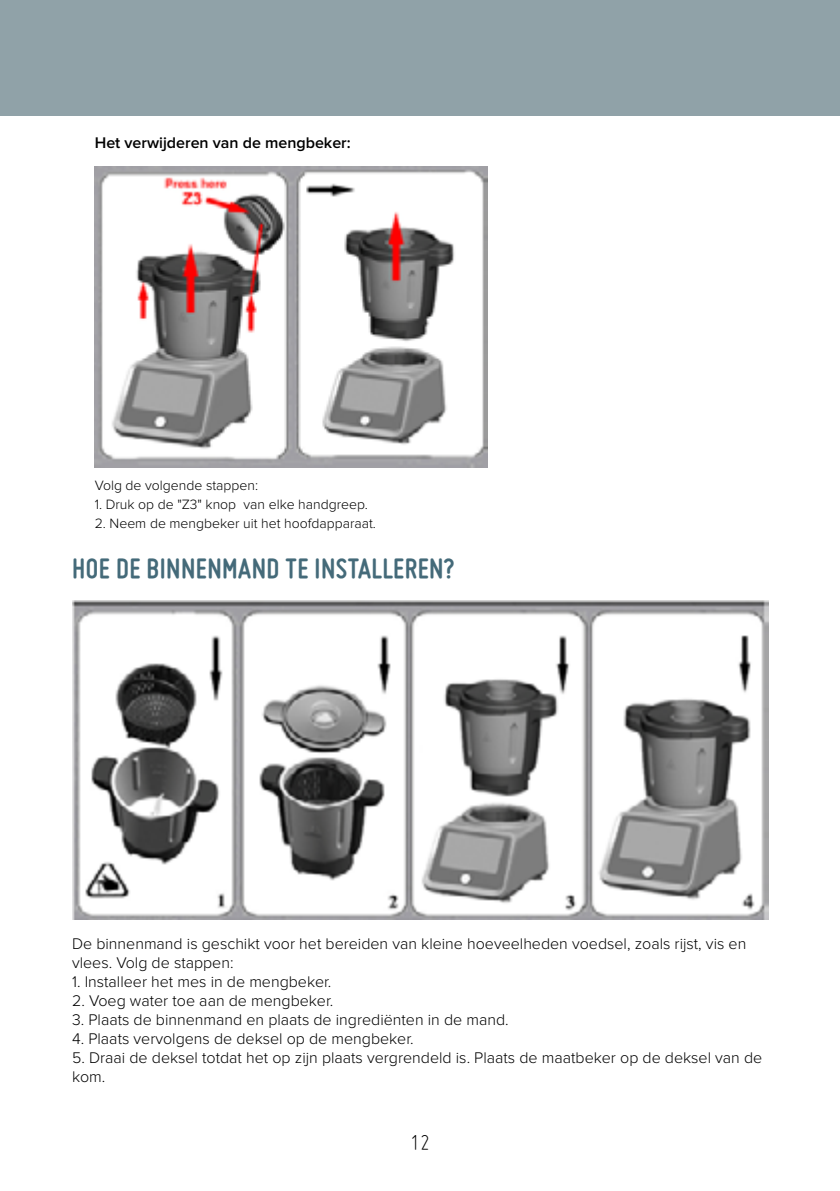
<style>
.page{position:relative;width:840px;height:1191px;background:#fff}
.page>*{position:absolute;margin:0;border:0;box-sizing:border-box;transform-origin:0 0}
.t1{font:700 30px "Miso";letter-spacing:.015em;color:#446a79}
.t2{font:300 24px "Miso";color:#000}
.t3{font:300 16px/19px "Proxima Nova";color:#000}
.t4{font:600 16px "Proxima Nova";color:#000}
.t5{font:300 14px "Proxima Nova";color:#000}
</style>
<div class="page">
<div style="left:0;top:0;width:839px;height:116px;background:#90a2a8"></div>
<img style="left:95px;top:167px;width:392px;height:300px">
<img style="left:72px;top:600px;width:695px;height:320px">
<p class="t4" style="left:95px;top:135px;width:257px">Het verwijderen van de mengbeker:</p>
<p class="t5" style="left:95px;top:477px;width:165px">Volg de volgende stappen:</p>
<p class="t5" style="left:95px;top:496px;width:274px">1. Druk op de "Z3" knop van elke handgreep.</p>
<p class="t5" style="left:95px;top:515px;width:282px">2. Neem de mengbeker uit het hoofdapparaat.</p>
<h1 class="t1" style="left:72px;top:551px;width:383px">HOE DE BINNENMAND TE INSTALLEREN?</h1>
<p class="t3" style="left:72px;top:935px;width:675px">De binnenmand is geschikt voor het bereiden van kleine hoeveelheden voedsel, zoals rijst, vis en vlees. Volg de stappen:</p>
<p class="t3" style="left:72px;top:973px;width:261px">1. Installeer het mes in de mengbeker.</p>
<p class="t3" style="left:72px;top:992px;width:262px">2. Voeg water toe aan de mengbeker.</p>
<p class="t3" style="left:72px;top:1011px;width:438px">3. Plaats de binnenmand en plaats de ingrediënten in de mand.</p>
<p class="t3" style="left:72px;top:1029px;width:343px">4. Plaats vervolgens de deksel op de mengbeker.</p>
<p class="t3" style="left:72px;top:1048px;width:691px">5. Draai de deksel totdat het op zijn plaats vergrendeld is. Plaats de maatbeker op de deksel van de kom.</p>
<h2 class="t2" style="left:410px;top:1129px;width:21px">12</h2>
</div>
